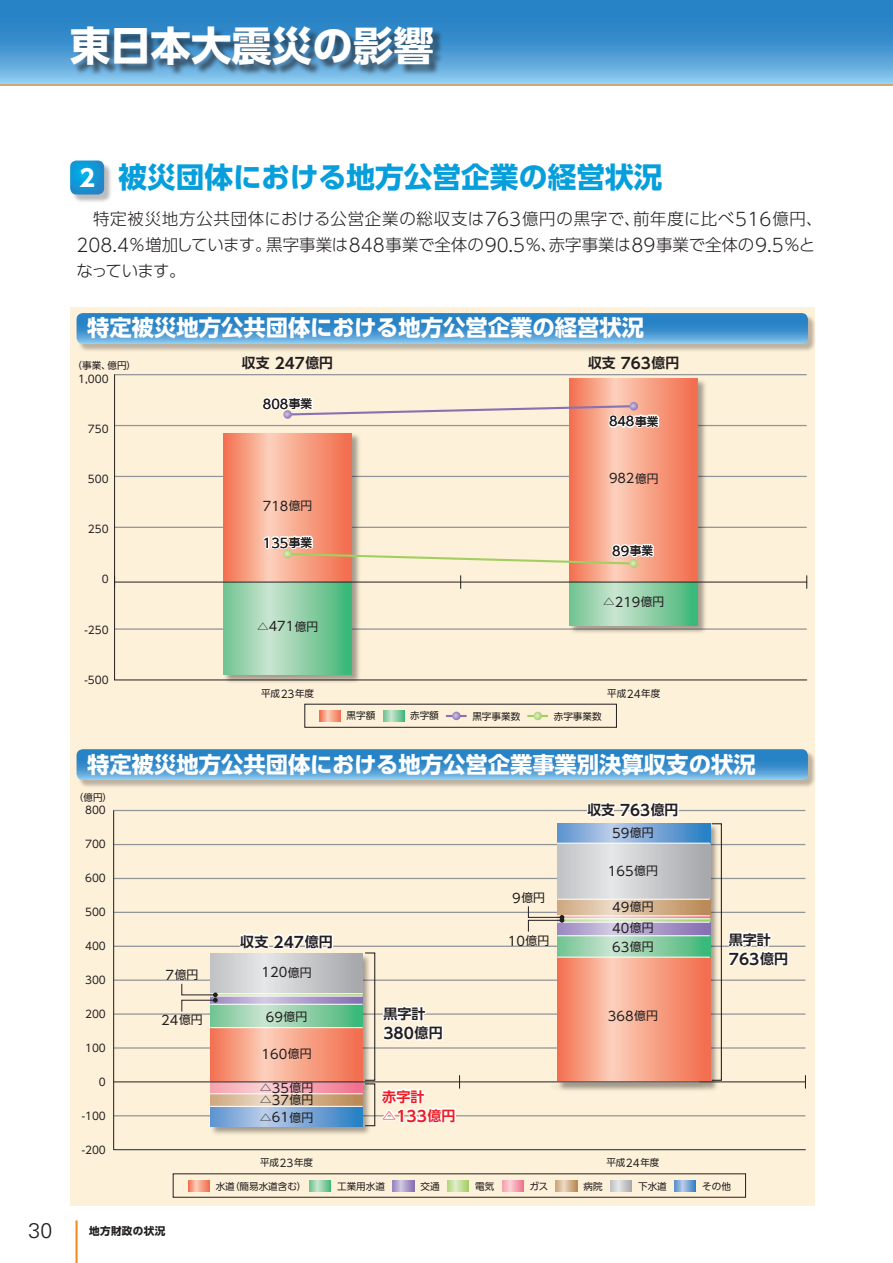
<style>
.page{position:relative;width:893px;height:1263px;background:#fff}
.page>*{position:absolute;margin:0;border:0;box-sizing:border-box;transform-origin:0 0}
.t1{font:700 40.35px "UD Shin Go Pro";color:#fff}
.t2{font:700 28.65px "UD Shin Go Pro";color:#069edb}
.t3{font:700 22.35px "UD Shin Go Pro";color:#fff}
.t4{font:300 21.3px "Univers LT Std";color:#231f20}
.t5{font:300 16.5px/26.1px "UD Shin Go Pro";color:#231f20}
.t6{font:700 15.15px "UD Shin Go Pro De";color:#231f20}
.t7{font:700 13.8px "UD Shin Go Pro De";color:#231f20}
.t8{font:700 13.8px/19.2px "UD Shin Go Pro De";color:#ee1d23}
.t9{font:12.9px "UD Shin Go Pro";color:#231f20}
.t10{font:11.7px/12.3px "UD Shin Go Pro";color:#231f20}
.t11{font:700 10.65px "UD Shin Go Pro";letter-spacing:.025em;color:#231f20}
.t12{font:10.5px "UD Shin Go Pro";color:#231f20}
.t13{font:9.6px "UD Shin Go Pro";color:#231f20}
.s1{font-size:23.4px;color:#fff}
.s2{font-size:18.15px}
.s3{font-size:15.15px}
.s4{font-size:11.7px}
.s5{font-size:12.9px}
.s6{font-size:10.5px}
.s7{font-size:13.8px}
</style>
<div class="page">
<svg style="left:0;top:0;width:893px;height:84px;background:#4597d1"></svg>
<hr style="left:0;top:84px;width:893px;height:2px;background:#f68b1f">
<div style="left:70px;top:307px;width:744px;height:898px;background:#fef1d9"></div>
<div style="left:73px;top:28px;width:370px;height:48px;background:#231f20;opacity:.6"></div>
<div style="left:71px;top:161px;width:41px;height:42px;background:#231f20;opacity:.3"></div>
<svg style="left:70px;top:161px;width:34px;height:34px"></svg>
<hr style="left:115px;top:628px;width:692px;height:2px;background:#939598">
<hr style="left:115px;top:527px;width:692px;height:1px;background:#939598">
<hr style="left:115px;top:476px;width:692px;height:1px;background:#939598">
<hr style="left:115px;top:425px;width:692px;height:1px;background:#939598">
<hr style="left:115px;top:374px;width:692px;height:1px;background:#939598">
<hr style="left:115px;top:680px;width:692px;height:1px;background:#231f20">
<hr style="left:114px;top:375px;width:1px;height:305px;background:#231f20">
<img style="left:222px;top:433px;width:140px;height:249px">
<svg style="left:224px;top:433px;width:127px;height:149px;background:#f59c81"></svg>
<svg style="left:224px;top:583px;width:127px;height:92px;background:#8dcfa7"></svg>
<img style="left:568px;top:378px;width:140px;height:255px">
<svg style="left:570px;top:378px;width:127px;height:204px;background:#f6997d"></svg>
<svg style="left:570px;top:583px;width:127px;height:42px;background:#8dcfa7"></svg>
<svg style="left:261px;top:534px;width:395px;height:34px"></svg>
<svg style="left:261px;top:395px;width:400px;height:34px"></svg>
<hr style="left:115px;top:582px;width:692px;height:1px;background:#231f20">
<svg style="left:460px;top:576px;width:1px;height:12px"></svg>
<svg style="left:806px;top:576px;width:1px;height:12px"></svg>
<svg style="left:320px;top:711px;width:21px;height:10px"></svg>
<svg style="left:383px;top:711px;width:21px;height:10px"></svg>
<svg style="left:447px;top:712px;width:19px;height:8px"></svg>
<svg style="left:528px;top:712px;width:19px;height:8px"></svg>
<div style="left:78px;top:314px;width:738px;height:38px;background:#231f20;opacity:.3"></div>
<svg style="left:77px;top:313px;width:731px;height:31px;background:#4495d0"></svg>
<svg style="left:113px;top:810px;width:693px;height:340px"></svg>
<div style="left:711px;top:823px;width:11px;height:258px;border:1px solid #231f20"></div>
<div style="left:365px;top:952px;width:10px;height:129px;border:1px solid #231f20"></div>
<div style="left:365px;top:1083px;width:10px;height:43px;border:1px solid #231f20"></div>
<hr style="left:210px;top:1004px;width:153px;height:1px;background:#fff">
<hr style="left:210px;top:1027px;width:153px;height:1px;background:#fff">
<hr style="left:210px;top:1093px;width:153px;height:1px;background:#fff">
<hr style="left:210px;top:1106px;width:153px;height:1px;background:#fff">
<hr style="left:557px;top:957px;width:153px;height:1px;background:#fff">
<hr style="left:557px;top:935px;width:153px;height:1px;background:#fff">
<hr style="left:557px;top:922px;width:153px;height:1px;background:#fff">
<hr style="left:557px;top:918px;width:153px;height:1px;background:#fff">
<hr style="left:557px;top:915px;width:153px;height:1px;background:#fff">
<hr style="left:557px;top:899px;width:153px;height:1px;background:#fff">
<hr style="left:557px;top:843px;width:153px;height:1px;background:#fff">
<hr style="left:210px;top:996px;width:153px;height:1px;background:#fff">
<hr style="left:210px;top:993px;width:153px;height:1px;background:#fff">
<svg style="left:528px;top:906px;width:36px;height:26px"></svg>
<svg style="left:181px;top:983px;width:37px;height:29px"></svg>
<svg style="left:805px;top:1075px;width:1px;height:13px"></svg>
<hr style="left:114px;top:1081px;width:691px;height:1px;background:#231f20">
<svg style="left:584px;top:802px;width:96px;height:18px"></svg>
<svg style="left:378px;top:1075px;width:82px;height:50px"></svg>
<svg style="left:237px;top:932px;width:97px;height:19px"></svg>
<svg style="left:188px;top:1180px;width:21px;height:11px"></svg>
<svg style="left:448px;top:1180px;width:21px;height:11px"></svg>
<svg style="left:310px;top:1180px;width:21px;height:11px"></svg>
<svg style="left:502px;top:1180px;width:21px;height:11px"></svg>
<svg style="left:393px;top:1180px;width:21px;height:11px"></svg>
<svg style="left:675px;top:1180px;width:21px;height:11px"></svg>
<svg style="left:556px;top:1180px;width:21px;height:11px"></svg>
<svg style="left:610px;top:1180px;width:22px;height:11px"></svg>
<svg style="left:725px;top:930px;width:65px;height:38px"></svg>
<svg style="left:379px;top:1005px;width:65px;height:38px"></svg>
<div style="left:78px;top:750px;width:738px;height:38px;background:#231f20;opacity:.3"></div>
<svg style="left:77px;top:749px;width:731px;height:31px;background:#4496d0"></svg>
<hr style="left:75px;top:1220px;width:3px;height:43px;background:#f68b1f">
<h1 class="t1" style="left:70px;top:13px;width:365px">東日本大震災の影響</h1>
<h2 class="t2" style="left:79px;top:154px;width:585px"><span class="s1">2</span> 被災団体における地方公営企業の経営状況</h2>
<p class="t5" style="left:76px;top:205px;width:748px;text-indent:17px">特定被災地方公共団体における公営企業の総収支は<span class="s2">763</span>億円の黒字で、前年度に比べ<span class="s2">516</span>億円、<br><span class="s2">208.4</span>％増加しています。黒字事業は<span class="s2">848</span>事業で全体の<span class="s2">90.5</span>％、赤字事業は<span class="s2">89</span>事業で全体の<span class="s2">9.5</span>％となっています。</p>
<h3 class="t3" style="left:87px;top:310px;width:559px">特定被災地方公共団体における地方公営企業の経営状況</h3>
<p class="t13" style="left:73px;top:357px;width:65px">（事業、億円）</p>
<p class="t7" style="left:242px;top:352px;width:93px">収支 <span class="s3">247</span>億円</p>
<p class="t7" style="left:588px;top:352px;width:93px">収支 <span class="s3">763</span>億円</p>
<p class="t12" style="left:78px;top:371px;width:32px">1,000</p>
<p class="t12" style="left:88px;top:421px;width:22px">750</p>
<p class="t12" style="left:88px;top:471px;width:22px">500</p>
<p class="t12" style="left:88px;top:521px;width:22px">250</p>
<p class="t12" style="left:102px;top:571px;width:8px">0</p>
<p class="t12" style="left:85px;top:621px;width:26px">-250</p>
<p class="t12" style="left:85px;top:671px;width:26px">-500</p>
<p class="t9" style="left:263px;top:393px;width:51px">808<span class="s4">事業</span></p>
<p class="t9" style="left:263px;top:495px;width:51px">718<span class="s4">億円</span></p>
<p class="t9" style="left:263px;top:532px;width:51px">135<span class="s4">事業</span></p>
<p class="t10" style="left:257px;top:620px;width:63px">△<span class="s5">471</span>億円</p>
<p class="t9" style="left:609px;top:411px;width:51px">848<span class="s4">事業</span></p>
<p class="t9" style="left:609px;top:468px;width:51px">982<span class="s4">億円</span></p>
<p class="t9" style="left:612px;top:540px;width:42px">89<span class="s4">事業</span></p>
<p class="t10" style="left:603px;top:595px;width:63px">△<span class="s5">219</span>億円</p>
<p class="t13" style="left:261px;top:685px;width:55px">平成<span class="s6">23</span>年度</p>
<p class="t13" style="left:607px;top:685px;width:55px">平成<span class="s6">24</span>年度</p>
<p class="t13" style="left:347px;top:708px;width:30px">黒字額</p>
<p class="t13" style="left:410px;top:708px;width:30px">赤字額</p>
<p class="t13" style="left:472px;top:708px;width:49px">黒字事業数</p>
<p class="t13" style="left:554px;top:708px;width:49px">赤字事業数</p>
<h3 class="t3" style="left:87px;top:746px;width:670px">特定被災地方公共団体における地方公営企業事業別決算収支の状況</h3>
<p class="t13" style="left:74px;top:789px;width:40px">（億円）</p>
<p class="t12" style="left:85px;top:802px;width:22px">800</p>
<p class="t12" style="left:85px;top:836px;width:22px">700</p>
<p class="t12" style="left:85px;top:870px;width:22px">600</p>
<p class="t12" style="left:85px;top:903px;width:22px">500</p>
<p class="t12" style="left:85px;top:937px;width:22px">400</p>
<p class="t12" style="left:85px;top:971px;width:22px">300</p>
<p class="t12" style="left:85px;top:1005px;width:22px">200</p>
<p class="t12" style="left:85px;top:1039px;width:22px">100</p>
<p class="t12" style="left:99px;top:1073px;width:8px">0</p>
<p class="t12" style="left:82px;top:1107px;width:26px">-100</p>
<p class="t12" style="left:82px;top:1141px;width:26px">-200</p>
<p class="t10" style="left:166px;top:968px;width:34px"><span class="s5">7</span>億円</p>
<p class="t9" style="left:161px;top:1009px;width:43px">24<span class="s4">億円</span></p>
<p class="t4" style="left:29px;top:1218px;width:25px">30</p>
<p class="t11" style="left:89px;top:1222px;width:78px">地方財政の状況</p>
<p class="t7" style="left:587px;top:799px;width:93px">収支 <span class="s3">763</span>億円</p>
<p class="t9" style="left:612px;top:823px;width:43px">59<span class="s4">億円</span></p>
<p class="t7" style="left:240px;top:930px;width:94px">収支 <span class="s3">247</span>億円</p>
<p class="t9" style="left:261px;top:962px;width:52px">120<span class="s4">億円</span></p>
<p class="t9" style="left:266px;top:1006px;width:43px">69<span class="s4">億円</span></p>
<p class="t9" style="left:261px;top:1043px;width:52px">160<span class="s4">億円</span></p>
<p class="t10" style="left:260px;top:1081px;width:55px">△<span class="s5">35</span>億円△<span class="s5">37</span>億円</p>
<p class="t10" style="left:260px;top:1111px;width:55px">△<span class="s5">61</span>億円</p>
<p class="t13" style="left:260px;top:1155px;width:55px">平成<span class="s6">23</span>年度</p>
<p class="t7" style="left:383px;top:1002px;width:44px">黒字計</p>
<p class="t6" style="left:383px;top:1021px;width:61px">380<span class="s7">億円</span></p>
<p class="t8" style="left:382px;top:1086px;width:75px">赤字計△<span class="s3">133</span>億円</p>
<p class="t10" style="left:512px;top:891px;width:34px"><span class="s5">9</span>億円</p>
<p class="t9" style="left:508px;top:930px;width:43px">10<span class="s4">億円</span></p>
<p class="t9" style="left:608px;top:861px;width:52px">165<span class="s4">億円</span></p>
<p class="t9" style="left:612px;top:896px;width:43px">49<span class="s4">億円</span></p>
<p class="t9" style="left:612px;top:918px;width:43px">40<span class="s4">億円</span></p>
<p class="t9" style="left:612px;top:937px;width:43px">63<span class="s4">億円</span></p>
<p class="t9" style="left:608px;top:1006px;width:52px">368<span class="s4">億円</span></p>
<p class="t13" style="left:606px;top:1155px;width:55px">平成<span class="s6">24</span>年度</p>
<p class="t7" style="left:729px;top:928px;width:44px">黒字計</p>
<p class="t6" style="left:729px;top:946px;width:61px">763<span class="s7">億円</span></p>
<p class="t13" style="left:216px;top:1178px;width:92px">水道（簡易水道含む）</p>
<p class="t13" style="left:337px;top:1178px;width:49px">工業用水道</p>
<p class="t13" style="left:420px;top:1178px;width:21px">交通</p>
<p class="t13" style="left:475px;top:1178px;width:21px">電気</p>
<p class="t13" style="left:529px;top:1178px;width:20px">ガス</p>
<p class="t13" style="left:583px;top:1178px;width:21px">病院</p>
<p class="t13" style="left:638px;top:1178px;width:30px">下水道</p>
<p class="t13" style="left:702px;top:1178px;width:30px">その他</p>
</div>
